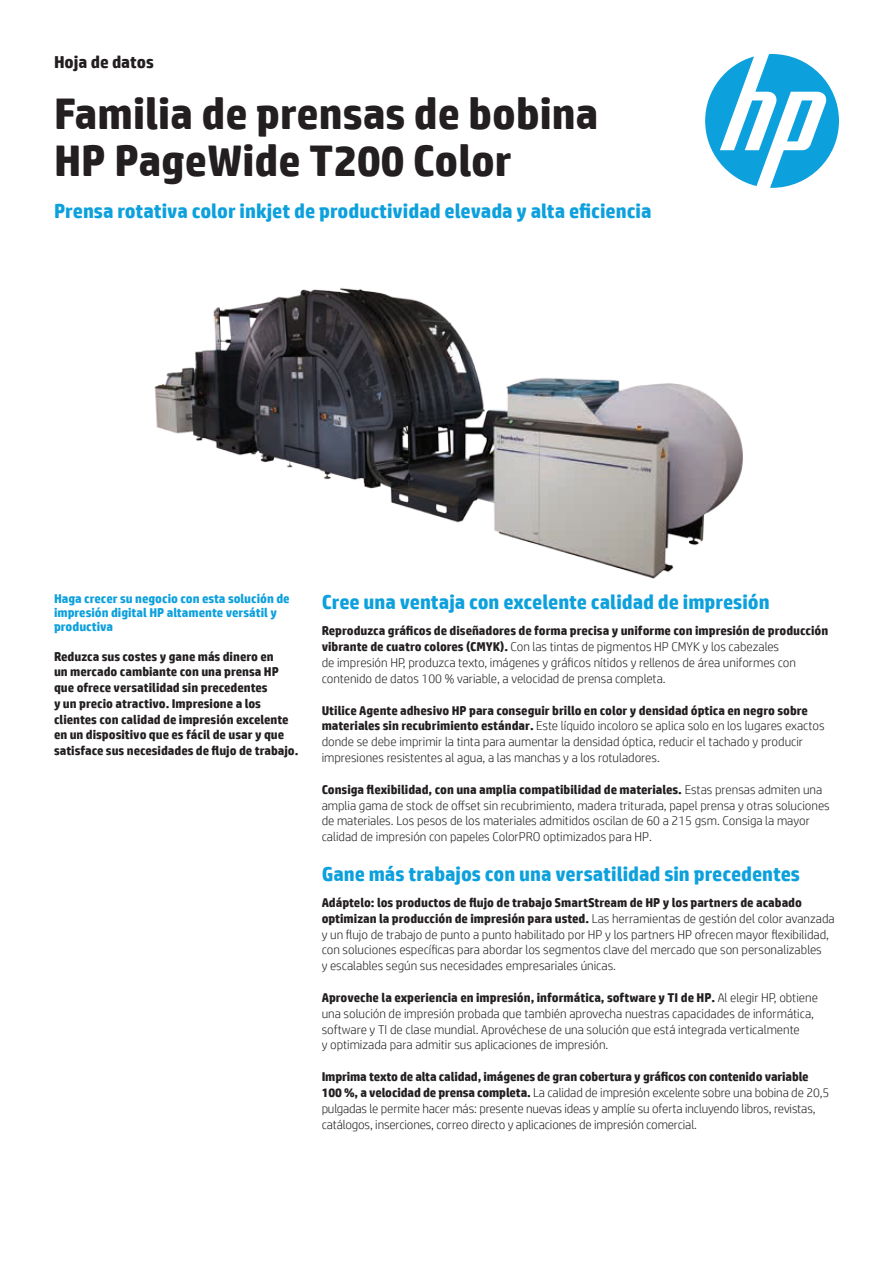
<style>
.page{position:relative;width:893px;height:1263px;background:#fff}
.page>*{position:absolute;margin:0;border:0;box-sizing:border-box;transform-origin:0 0}
.Cover_headline_30_32{font:700 44.25px/47.2px "HP Simplified";color:#231f20}
.Subhead_14_16_bold_b{font:700 20.25px "HP Simplified";color:#0ca0dd}
.Cover_subhead_14_16{font:700 20.25px "HP Simplified";color:#0ca0dd}
.Document_type_for_30{font:700 17.25px "HP Simplified";color:#231f20}
.Body{font:300 12.75px/15.8px "HP Simplified";color:#231f20}
.Body-2{font:700 12.75px/15.8px "HP Simplified";color:#231f20}
.Sidebar_header_9_10{font:700 12.75px/14.2px "HP Simplified";color:#0ca0dd}
.s1{font-weight:700}
</style>
<div class="page">
<svg style="left:705px;top:54px;width:134px;height:134px"></svg>
<img style="left:154px;top:288px;width:589px;height:291px">
<p class="Document_type_for_30" style="left:54px;top:51px;width:101px">Hoja de datos</p>
<p class="Cover_headline_30_32" style="left:54px;top:90px;width:546px">Familia de prensas de bobina<br>HP PageWide T200 Color</p>
<p class="Cover_subhead_14_16" style="left:54px;top:198px;width:599px">Prensa rotativa color inkjet de productividad elevada y alta eficiencia</p>
<p class="Sidebar_header_9_10" style="left:54px;top:591px;width:237px">Haga crecer su negocio con esta solución de impresión digital HP altamente versátil y productiva</p>
<p class="Body-2" style="left:54px;top:648px;width:246px">Reduzca sus costes y gane más dinero en<br>un mercado cambiante con una prensa HP que ofrece versatilidad sin precedentes<br>y un precio atractivo. Impresione a los clientes con calidad de impresión excelente en un dispositivo que es fácil de usar y que satisface sus necesidades de flujo de trabajo.</p>
<p class="Subhead_14_16_bold_b" style="left:322px;top:588px;width:449px">Cree una ventaja con excelente calidad de impresión</p>
<p class="Body" style="left:322px;top:623px;width:508px"><span class="s1">Reproduzca gráficos de diseñadores de forma precisa y uniforme con impresión de producción vibrante de cuatro colores (CMYK).</span> Con las tintas de pigmentos HP CMYK y los cabezales<br>de impresión HP, produzca texto, imágenes y gráficos nítidos y rellenos de área uniformes con contenido de datos 100 % variable, a velocidad de prensa completa.</p>
<p class="Body" style="left:322px;top:702px;width:504px"><span class="s1">Utilice Agente adhesivo HP para conseguir brillo en color y densidad óptica en negro sobre materiales sin recubrimiento estándar.</span> Este líquido incoloro se aplica solo en los lugares exactos donde se debe imprimir la tinta para aumentar la densidad óptica, reducir el tachado y producir impresiones resistentes al agua, a las manchas y a los rotuladores.</p>
<p class="Body" style="left:322px;top:781px;width:510px"><span class="s1">Consiga flexibilidad, con una amplia compatibilidad de materiales.</span> Estas prensas admiten una amplia gama de stock de offset sin recubrimiento, madera triturada, papel prensa y otras soluciones de materiales. Los pesos de los materiales admitidos oscilan de 60 a 215 gsm. Consiga la mayor calidad de impresión con papeles ColorPRO optimizados para HP.</p>
<p class="Subhead_14_16_bold_b" style="left:322px;top:860px;width:480px">Gane más trabajos con una versatilidad sin precedentes</p>
<p class="Body" style="left:322px;top:894px;width:515px"><span class="s1">Adáptelo: los productos de flujo de trabajo SmartStream de HP y los partners de acabado optimizan la producción de impresión para usted.</span> Las herramientas de gestión del color avanzada y un flujo de trabajo de punto a punto habilitado por HP y los partners HP ofrecen mayor flexibilidad, con soluciones específicas para abordar los segmentos clave del mercado que son personalizables<br>y escalables según sus necesidades empresariales únicas.</p>
<p class="Body" style="left:322px;top:989px;width:498px"><span class="s1">Aproveche la experiencia en impresión, informática, software y TI de HP.</span> Al elegir HP, obtiene una solución de impresión probada que también aprovecha nuestras capacidades de informática, software y TI de clase mundial. Aprovéchese de una solución que está integrada verticalmente<br>y optimizada para admitir sus aplicaciones de impresión.</p>
<p class="Body" style="left:322px;top:1068px;width:509px"><span class="s1">Imprima texto de alta calidad, imágenes de gran cobertura y gráficos con contenido variable 100 %, a velocidad de prensa completa.</span> La calidad de impresión excelente sobre una bobina de 20,5 pulgadas le permite hacer más: presente nuevas ideas y amplíe su oferta incluyendo libros, revistas, catálogos, inserciones, correo directo y aplicaciones de impresión comercial.</p>
</div>
